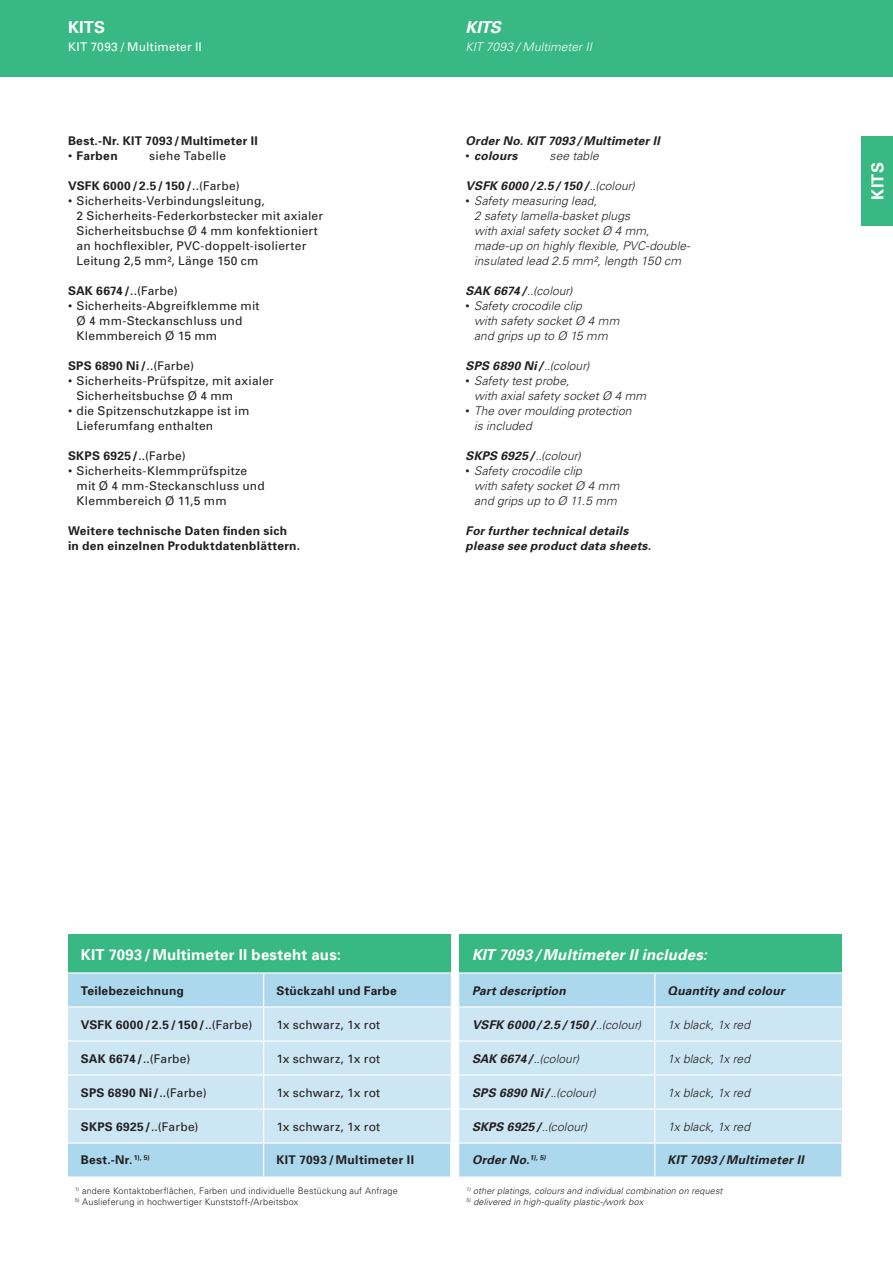
<style>
.page{position:relative;width:893px;height:1263px;background:#fff}
.page>*{position:absolute;margin:0;border:0;box-sizing:border-box;transform-origin:0 0}
.t1{font:700 16.5px "Univers";letter-spacing:.01em;color:#fff}
.t2{font:italic 700 16.5px "Univers";color:#fff}
.t3{font:700 15px "Univers";letter-spacing:.015em;color:#fff}
.t4{font:italic 700 15px "Univers";letter-spacing:.015em;color:#fff}
.t5{font:12px/15px "Univers";letter-spacing:.02em;color:#231f20}
.t6{font:italic 300 12px/15px "Univers";letter-spacing:.01em;color:#231f20}
.t7{font:700 12px/15px "Univers";letter-spacing:.025em;color:#231f20}
.t8{font:italic 700 12px/15px "Univers";letter-spacing:.02em;color:#231f20}
.t9{font:12px "Univers";letter-spacing:.02em;color:#fff}
.t10{font:italic 300 12px "Univers";letter-spacing:.005em;color:#fff}
.t11{font:300 9px "Univers";letter-spacing:.02em;color:#231f20}
.t12{font:italic 300 9px "Univers";letter-spacing:.015em;color:#231f20}
.s1{font-weight:400}
.s2{font-weight:700}
.s3{font-weight:400;font-style:normal}
.s4{font-weight:300}
</style>
<div class="page">
<div style="left:0;top:0;width:893px;height:77px;background:#38b983"></div>
<div style="left:861px;top:136px;width:32px;height:90px;background:#38b983"></div>
<div style="left:68px;top:935px;width:383px;height:38px;background:#38b983"></div>
<div style="left:68px;top:973px;width:383px;height:33px;background:#abd8ed"></div>
<div style="left:68px;top:1007px;width:383px;height:135px;background:#cce6f4"></div>
<div style="left:68px;top:1144px;width:382px;height:32px;background:#abd8ed"></div>
<hr style="left:68px;top:1040px;width:196px;height:1px;background:#fff">
<hr style="left:264px;top:1040px;width:187px;height:1px;background:#fff">
<hr style="left:68px;top:1074px;width:196px;height:1px;background:#fff">
<hr style="left:264px;top:1074px;width:187px;height:1px;background:#fff">
<hr style="left:68px;top:1108px;width:196px;height:2px;background:#fff">
<hr style="left:264px;top:1108px;width:187px;height:2px;background:#fff">
<hr style="left:263px;top:973px;width:1px;height:33px;background:#fff">
<hr style="left:263px;top:1007px;width:1px;height:33px;background:#fff">
<hr style="left:263px;top:1041px;width:1px;height:33px;background:#fff">
<hr style="left:263px;top:1075px;width:1px;height:33px;background:#fff">
<hr style="left:263px;top:1110px;width:1px;height:32px;background:#fff">
<hr style="left:68px;top:972px;width:196px;height:1px;background:#fff">
<hr style="left:264px;top:972px;width:187px;height:1px;background:#fff">
<hr style="left:263px;top:1144px;width:1px;height:32px;background:#fff">
<div style="left:459px;top:935px;width:383px;height:38px;background:#38b983"></div>
<div style="left:459px;top:973px;width:383px;height:33px;background:#abd8ed"></div>
<div style="left:459px;top:1007px;width:383px;height:135px;background:#cce6f4"></div>
<div style="left:459px;top:1144px;width:382px;height:32px;background:#abd8ed"></div>
<hr style="left:459px;top:1040px;width:196px;height:1px;background:#fff">
<hr style="left:655px;top:1040px;width:187px;height:1px;background:#fff">
<hr style="left:459px;top:1074px;width:196px;height:1px;background:#fff">
<hr style="left:655px;top:1074px;width:187px;height:1px;background:#fff">
<hr style="left:459px;top:1108px;width:196px;height:2px;background:#fff">
<hr style="left:655px;top:1108px;width:187px;height:2px;background:#fff">
<hr style="left:654px;top:973px;width:1px;height:33px;background:#fff">
<hr style="left:654px;top:1007px;width:1px;height:33px;background:#fff">
<hr style="left:654px;top:1041px;width:1px;height:33px;background:#fff">
<hr style="left:654px;top:1075px;width:1px;height:33px;background:#fff">
<hr style="left:654px;top:1110px;width:1px;height:32px;background:#fff">
<hr style="left:459px;top:972px;width:196px;height:1px;background:#fff">
<hr style="left:655px;top:972px;width:187px;height:1px;background:#fff">
<hr style="left:654px;top:1144px;width:1px;height:32px;background:#fff">
<h1 class="t1" style="left:68px;top:17px;width:21px">Kits</h1>
<p class="t9" style="left:68px;top:39px;width:135px">KIT 7093 / Multimeter II</p>
<p class="t7" style="left:68px;top:133px;width:191px">Best.-Nr. KIT 7093/Multimeter II</p>
<p class="t7" style="left:68px;top:148px;width:51px"><span class="s1">•</span> Farben</p>
<p class="t5" style="left:149px;top:148px;width:79px">siehe Tabelle</p>
<p class="t7" style="left:68px;top:178px;width:173px">VSFK 6000/2.5/150/<span class="s1">..(Farbe)</span></p>
<p class="t5" style="left:77px;top:193px;width:248px;text-indent:-9px">• Sicherheits-Verbindungsleitung,<br>2 Sicherheits-Federkorbstecker mit axialer Sicherheitsbuchse Ø 4 mm konfektioniert an hochflexibler, PVC-doppelt-isolierter Leitung 2,5 mm², Länge 150 cm</p>
<p class="t5" style="left:68px;top:283px;width:111px"><span class="s2">SAK 6674/</span>..(Farbe)</p>
<p class="t5" style="left:77px;top:298px;width:185px;text-indent:-9px">• Sicherheits-Abgreifklemme mit<br>Ø 4 mm-Steckanschluss und<br>Klemmbereich Ø 15 mm</p>
<p class="t7" style="left:68px;top:358px;width:128px">SPS 6890 Ni/<span class="s1">..(Farbe)</span></p>
<p class="t5" style="left:77px;top:373px;width:199px;text-indent:-9px">• Sicherheits-Prüfspitze, mit axialer<br>Sicherheitsbuchse Ø 4 mm</p>
<p class="t5" style="left:77px;top:403px;width:174px;text-indent:-9px">• die Spitzenschutzkappe ist im<br>Lieferumfang enthalten</p>
<p class="t7" style="left:68px;top:448px;width:119px">SKPS 6925/<span class="s1">..(Farbe)</span></p>
<p class="t5" style="left:77px;top:463px;width:190px;text-indent:-9px">• Sicherheits-Klemmprüfspitze mit Ø 4 mm-Steckanschluss und<br>Klemmbereich Ø 11,5 mm</p>
<p class="t7" style="left:68px;top:523px;width:234px">Weitere technische Daten finden sich in den einzelnen Produktdatenblättern.</p>
<h1 class="t2" style="left:466px;top:17px;width:21px">Kits</h1>
<p class="t10" style="left:466px;top:39px;width:128px">KIT 7093 / Multimeter II</p>
<p class="t8" style="left:466px;top:133px;width:196px">Order No. KIT 7093/Multimeter II</p>
<p class="t8" style="left:466px;top:148px;width:53px"><span class="s3">•</span> colours</p>
<p class="t6" style="left:550px;top:148px;width:51px">see table</p>
<p class="t8" style="left:466px;top:178px;width:171px">VSFK 6000/2.5/150/<span class="s4">..(colour)</span></p>
<p class="t6" style="left:474px;top:193px;width:218px;text-indent:-9px"><span class="s3">•</span> Safety measuring lead,<br>2 safety lamella-basket plugs<br>with axial safety socket Ø 4 mm, made-up on highly flexible, PVC-double&shy;insulated lead 2.5 mm², length 150 cm</p>
<p class="t6" style="left:466px;top:283px;width:108px"><span class="s2">SAK 6674/</span>..(colour)</p>
<p class="t6" style="left:474px;top:298px;width:147px;text-indent:-9px"><span class="s3">•</span> Safety crocodile clip<br>with safety socket Ø 4 mm and grips up to Ø 15 mm</p>
<p class="t8" style="left:466px;top:358px;width:125px">SPS 6890 Ni /<span class="s4">..(colour)</span></p>
<p class="t6" style="left:474px;top:373px;width:174px;text-indent:-9px"><span class="s3">•</span> Safety test probe,<br>with axial safety socket Ø 4 mm</p>
<p class="t6" style="left:474px;top:403px;width:159px;text-indent:-9px"><span class="s3">•</span> The over moulding protection is included</p>
<p class="t6" style="left:466px;top:448px;width:117px"><span class="s2">SKPS 6925/</span>..(colour)</p>
<p class="t6" style="left:474px;top:463px;width:147px;text-indent:-9px"><span class="s3">•</span> Safety crocodile clip<br>with safety socket Ø 4 mm and grips up to Ø 11.5 mm</p>
<p class="t8" style="left:466px;top:523px;width:187px">For further technical details please see product data sheets.</p>
<h1 class="t1" style="left:867px;top:200px;width:39px;rotate:-90deg">KITS</h1>
<p class="t3" style="left:81px;top:945px;width:262px">KIT 7093/Multimeter II besteht aus:</p>
<p class="t7" style="left:81px;top:983px;width:105px">Teilebezeichnung</p>
<p class="t7" style="left:276px;top:983px;width:122px">Stückzahl und Farbe</p>
<p class="t7" style="left:81px;top:1017px;width:173px">VSFK 6000/2.5/150/<span class="s1">..(Farbe)</span></p>
<p class="t5" style="left:276px;top:1017px;width:105px">1x schwarz, 1x rot</p>
<p class="t5" style="left:81px;top:1051px;width:111px"><span class="s2">SAK 6674/</span>..(Farbe)</p>
<p class="t5" style="left:276px;top:1051px;width:105px">1x schwarz, 1x rot</p>
<p class="t7" style="left:81px;top:1085px;width:128px">SPS 6890 Ni/<span class="s1">..(Farbe)</span></p>
<p class="t5" style="left:276px;top:1085px;width:105px">1x schwarz, 1x rot</p>
<p class="t7" style="left:81px;top:1119px;width:119px">SKPS 6925/<span class="s1">..(Farbe)</span></p>
<p class="t5" style="left:276px;top:1119px;width:105px">1x schwarz, 1x rot</p>
<p class="t7" style="left:81px;top:1152px;width:71px">Best.-Nr. <sup>1),</sup> <sup>5)</sup></p>
<p class="t7" style="left:276px;top:1152px;width:139px">KIT 7093 /Multimeter II</p>
<p class="t11" style="left:75px;top:1185px;width:324px"><sup>1)</sup> andere Kontaktoberflächen, Farben und individuelle Bestückung auf Anfrage</p>
<p class="t11" style="left:75px;top:1196px;width:225px"><sup>5)</sup> Auslieferung in hochwertiger Kunststoff-/Arbeitsbox</p>
<p class="t4" style="left:472px;top:945px;width:237px">KIT 7093/Multimeter II includes:</p>
<p class="t8" style="left:472px;top:983px;width:95px">Part description</p>
<p class="t8" style="left:668px;top:983px;width:119px">Quantity and colour</p>
<p class="t8" style="left:472px;top:1017px;width:171px">VSFK 6000/2.5/150/<span class="s4">..(colour)</span></p>
<p class="t6" style="left:668px;top:1017px;width:84px">1x black, 1x red</p>
<p class="t6" style="left:472px;top:1051px;width:108px"><span class="s2">SAK 6674/</span>..(colour)</p>
<p class="t6" style="left:668px;top:1051px;width:84px">1x black, 1x red</p>
<p class="t8" style="left:472px;top:1085px;width:125px">SPS 6890 Ni /<span class="s4">..(colour)</span></p>
<p class="t6" style="left:668px;top:1085px;width:84px">1x black, 1x red</p>
<p class="t6" style="left:472px;top:1119px;width:117px"><span class="s2">SKPS 6925/</span>..(colour)</p>
<p class="t6" style="left:668px;top:1119px;width:84px">1x black, 1x red</p>
<p class="t8" style="left:472px;top:1152px;width:75px">Order No.<sup>1),</sup> <sup>5)</sup></p>
<p class="t8" style="left:668px;top:1152px;width:138px">KIT 7093 /Multimeter II</p>
<p class="t12" style="left:466px;top:1185px;width:258px"><sup>1)</sup> other platings, colours and individual combination on request</p>
<p class="t12" style="left:466px;top:1196px;width:178px"><sup>5)</sup> delivered in high-quality plastic-/work box</p>
</div>
